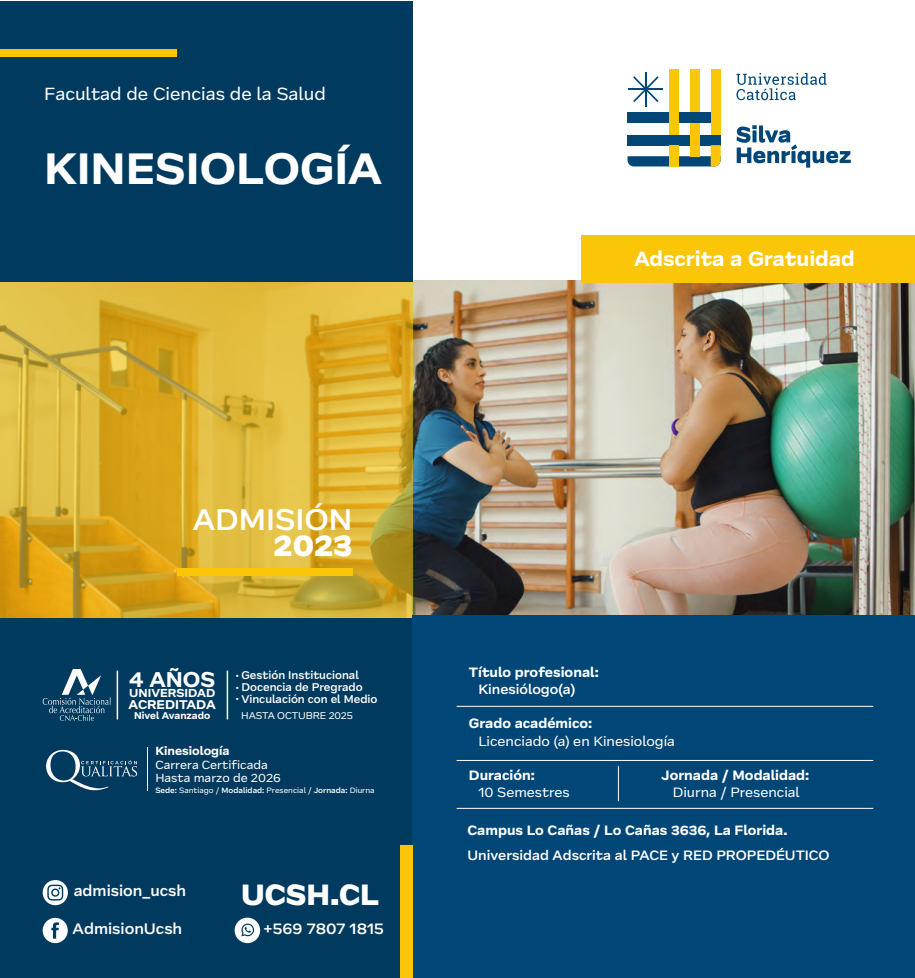
<style>
.page{position:relative;width:915px;height:978px;background:#fff}
.page>*{position:absolute;margin:0;border:0;box-sizing:border-box;transform-origin:0 0}
.t1{font:700 45px "Frequenz";color:#fff}
.t2{font:500 30.6px "Frequenz";color:#fff}
.t3{font:800 30.6px "Frequenz";color:#fff}
.t4{font:800 30px "Frequenz";color:#fff}
.t5{font:700 21.9px "Frequenz";color:#fff}
.t6{font:700 21px "Frequenz";color:#fff}
.t7{font:18px "Frequenz";color:#fff}
.t8{font:500 15.6px "Frequenz";color:#fff}
.t9{font:700 13.8px "Frequenz";color:#fff}
.t10{font:500 13.8px "Frequenz";color:#fff}
.t11{font:13.8px "Frequenz";color:#fff}
.t12{font:700 12.9px "Frequenz";color:#fff}
.t13{font:12.15px/12.6px "Frequenz";color:#fff}
.t14{font:700 12.15px "Frequenz";color:#fff}
.t15{font:700 11.85px "Frequenz";color:#fff}
.t16{font:500 11.4px "Frequenz";color:#fff}
.t17{font:10.05px "Frequenz";letter-spacing:-.01em;color:#fff}
.t18{font:700 10.05px "Frequenz";color:#fff}
.t19{font:7.95px "Frequenz";color:#fff}
.s1{font-size:7.5px}
.s2{font-weight:500}
</style>
<div class="page">
<img style="left:412px;top:280px;width:502px;height:336px">
<div style="left:581px;top:236px;width:333px;height:47px;background:#fbc608"></div>
<div style="left:689px;top:69px;width:10px;height:44px;background:#fbc608"></div>
<div style="left:677px;top:113px;width:34px;height:10px;background:#004677"></div>
<div style="left:626px;top:113px;width:43px;height:10px;background:#004677"></div>
<svg style="left:627px;top:156px;width:42px;height:10px"></svg>
<div style="left:626px;top:135px;width:94px;height:10px;background:#004677"></div>
<div style="left:689px;top:123px;width:10px;height:33px;background:#fbc608"></div>
<svg style="left:679px;top:145px;width:41px;height:21px"></svg>
<div style="left:710px;top:69px;width:10px;height:66px;background:#fbc608"></div>
<div style="left:669px;top:69px;width:10px;height:66px;background:#fbc608"></div>
<div style="left:669px;top:145px;width:10px;height:21px;background:#fbc608"></div>
<hr style="left:644px;top:72px;width:2px;height:35px;background:#004677">
<hr style="left:628px;top:88px;width:34px;height:2px;background:#004677">
<svg style="left:633px;top:76px;width:25px;height:26px"></svg>
<svg style="left:736px;top:125px;width:114px;height:43px"></svg>
<svg style="left:736px;top:73px;width:90px;height:27px"></svg>
<div style="left:0;top:2px;width:412px;height:280px;background:#003a5e"></div>
<svg style="left:0;top:282px;width:412px;height:336px;background:#d9b032"></svg>
<div style="left:0;top:618px;width:412px;height:360px;background:#003a5e"></div>
<div style="left:412px;top:616px;width:502px;height:362px;background:#004677"></div>
<div style="left:177px;top:569px;width:175px;height:7px;background:#fbc608"></div>
<svg style="left:43px;top:918px;width:25px;height:25px"></svg>
<svg style="left:43px;top:880px;width:25px;height:25px"></svg>
<hr style="left:226px;top:670px;width:2px;height:50px;background:#fff">
<hr style="left:117px;top:670px;width:1px;height:50px;background:#fff">
<svg style="left:43px;top:669px;width:68px;height:52px"></svg>
<div style="left:0;top:49px;width:177px;height:8px;background:#fbc608"></div>
<div style="left:400px;top:846px;width:12px;height:132px;background:#fbc608"></div>
<svg style="left:234px;top:918px;width:26px;height:25px"></svg>
<hr style="left:456px;top:808px;width:417px;height:1px;background:#fff">
<hr style="left:618px;top:766px;width:1px;height:35px;background:#fff">
<hr style="left:456px;top:760px;width:417px;height:1px;background:#fff">
<hr style="left:456px;top:706px;width:417px;height:1px;background:#fff">
<svg style="left:46px;top:750px;width:91px;height:40px"></svg>
<hr style="left:147px;top:747px;width:1px;height:43px;background:#fff">
<h3 class="t7" style="left:44px;top:81px;width:283px">Facultad de Ciencias de la Salud</h3>
<h1 class="t1" style="left:44px;top:134px;width:339px">KINESIOLOGÍA</h1>
<h3 class="t6" style="left:633px;top:242px;width:222px">Adscrita a Gratuidad</h3>
<h2 class="t2" style="left:193px;top:496px;width:161px">ADMISIÓN</h2>
<h2 class="t3" style="left:273px;top:522px;width:81px">2023</h2>
<h3 class="t5" style="left:129px;top:662px;width:88px">4 AÑOS</h3>
<p class="t15" style="left:129px;top:684px;width:87px">UNIVERSIDAD</p>
<p class="t12" style="left:129px;top:694px;width:89px">ACREDITADA</p>
<p class="t18" style="left:134px;top:708px;width:78px">Nivel Avanzado</p>
<p class="t16" style="left:236px;top:666px;width:124px"><span class="s1">•</span> Gestión Institucional</p>
<p class="t16" style="left:236px;top:678px;width:128px"><span class="s1">•</span> Docencia de Pregrado</p>
<p class="t16" style="left:236px;top:690px;width:143px"><span class="s1">•</span> Vinculación con el Medio</p>
<p class="t17" style="left:241px;top:708px;width:113px">HASTA OCTUBRE 2025</p>
<p class="t14" style="left:155px;top:741px;width:76px">Kinesiología</p>
<p class="t13" style="left:155px;top:758px;width:127px">Carrera Certificada<br>Hasta marzo de 2026</p>
<p class="t19" style="left:155px;top:784px;width:221px"><span class="s2">Sede:</span> Santiago / <span class="s2">Modalidad:</span> Presencial / <span class="s2">Jornada:</span> Diurna</p>
<p class="t8" style="left:74px;top:879px;width:114px">admision_ucsh</p>
<p class="t8" style="left:73px;top:917px;width:111px">AdmisionUcsh</p>
<h3 class="t4" style="left:241px;top:872px;width:139px">UCSH.CL</h3>
<p class="t8" style="left:263px;top:917px;width:122px">+569 7807 1815</p>
<p class="t9" style="left:469px;top:661px;width:131px">Título profesional:</p>
<p class="t9" style="left:469px;top:712px;width:125px">Grado académico:</p>
<p class="t10" style="left:478px;top:679px;width:98px">Kinesiólogo(a)</p>
<p class="t11" style="left:478px;top:731px;width:198px">Licenciado (a) en Kinesiología</p>
<p class="t11" style="left:478px;top:782px;width:93px">10 Semestres</p>
<p class="t11" style="left:672px;top:782px;width:128px">Diurna / Presencial</p>
<p class="t9" style="left:469px;top:765px;width:67px">Duración:</p>
<p class="t9" style="left:661px;top:765px;width:149px">Jornada / Modalidad:</p>
<p class="t9" style="left:467px;top:820px;width:321px">Campus Lo Cañas / Lo Cañas 3636, La Florida.</p>
<p class="t10" style="left:467px;top:845px;width:363px">Universidad Adscrita al PACE y RED PROPEDÉUTICO</p>
</div>
